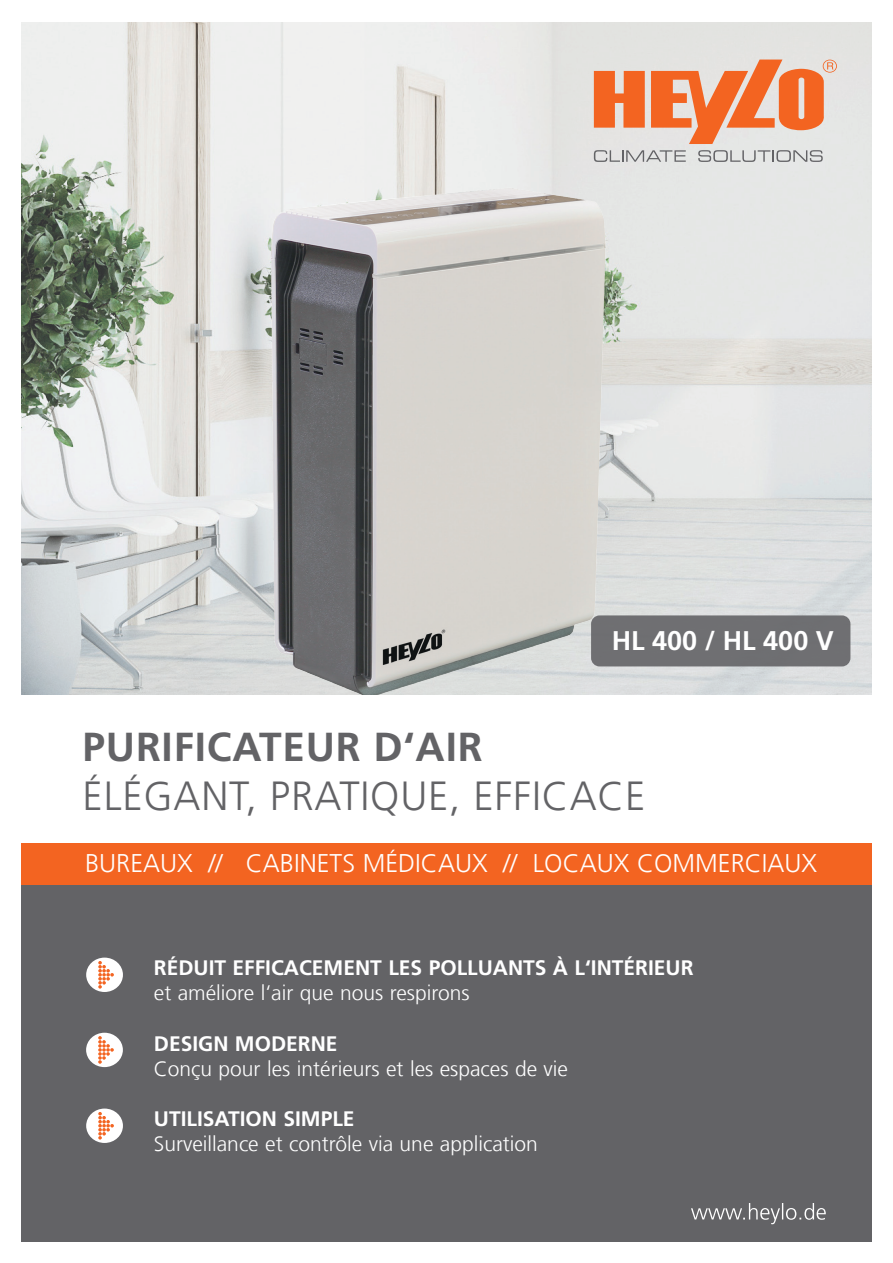
<style>
.page{position:relative;width:893px;height:1263px;background:#fff}
.page>*{position:absolute;margin:0;border:0;box-sizing:border-box;transform-origin:0 0}
.t1{font:300 40.5px "Frutiger LT Com";letter-spacing:.02em;color:#636366}
.t2{font:700 40.5px "Frutiger LT Com";letter-spacing:.02em;color:#636366}
.t3{font:700 27px "Frutiger LT Com";color:#fff}
.t4{font:300 25.5px "Frutiger LT Com";color:#fff}
.t5{font:300 21px "Frutiger LT Com";color:#fff}
.t6{font:700 21px "Frutiger LT Com";color:#fff}
</style>
<div class="page">
<img style="left:21px;top:22px;width:851px;height:672px">
<div style="left:21px;top:884px;width:851px;height:358px;background:#636366"></div>
<div style="left:86px;top:957px;width:37px;height:35px;background:#fff;border-radius:50%"></div>
<svg style="left:98px;top:961px;width:16px;height:27px"></svg>
<div style="left:86px;top:1033px;width:37px;height:34px;background:#fff;border-radius:50%"></div>
<svg style="left:98px;top:1036px;width:16px;height:28px"></svg>
<div style="left:86px;top:1108px;width:37px;height:35px;background:#fff;border-radius:50%"></div>
<svg style="left:98px;top:1112px;width:16px;height:27px"></svg>
<svg style="left:691px;top:1203px;width:135px;height:21px"></svg>
<div style="left:21px;top:842px;width:851px;height:42px;background:#f36421"></div>
<img style="left:207px;top:162px;width:435px;height:532px">
<div style="left:591px;top:615px;width:259px;height:51px;background:#6f6f72;border-radius:9px"></div>
<svg style="left:594px;top:71px;width:51px;height:57px;background:#f0773e"></svg>
<svg style="left:651px;top:60px;width:186px;height:84px;background:#eca17e"></svg>
<svg style="left:594px;top:150px;width:92px;height:12px"></svg>
<svg style="left:698px;top:150px;width:125px;height:12px"></svg>
<p class="t3" style="left:612px;top:624px;width:224px">HL 400 / HL 400 V</p>
<h1 class="t2" style="left:83px;top:723px;width:401px">PURIFICATEUR D‘AIR</h1>
<h1 class="t1" style="left:83px;top:772px;width:564px">ÉLÉGANT, PRATIQUE, EFFICACE</h1>
<p class="t4" style="left:85px;top:849px;width:734px">BUREAUX // CABINETS MÉDICAUX // LOCAUX COMMERCIAUX</p>
<p class="t6" style="left:154px;top:955px;width:541px">RÉDUIT EFFICACEMENT LES POLLUANTS À L‘INTÉRIEUR</p>
<p class="t5" style="left:154px;top:981px;width:317px">et améliore l‘air que nous respirons</p>
<p class="t6" style="left:154px;top:1031px;width:185px">DESIGN MODERNE</p>
<p class="t5" style="left:154px;top:1056px;width:416px">Conçu pour les intérieurs et les espaces de vie</p>
<p class="t6" style="left:154px;top:1106px;width:202px">UTILISATION SIMPLE</p>
<p class="t5" style="left:154px;top:1132px;width:386px">Surveillance et contrôle via une application</p>
</div>
